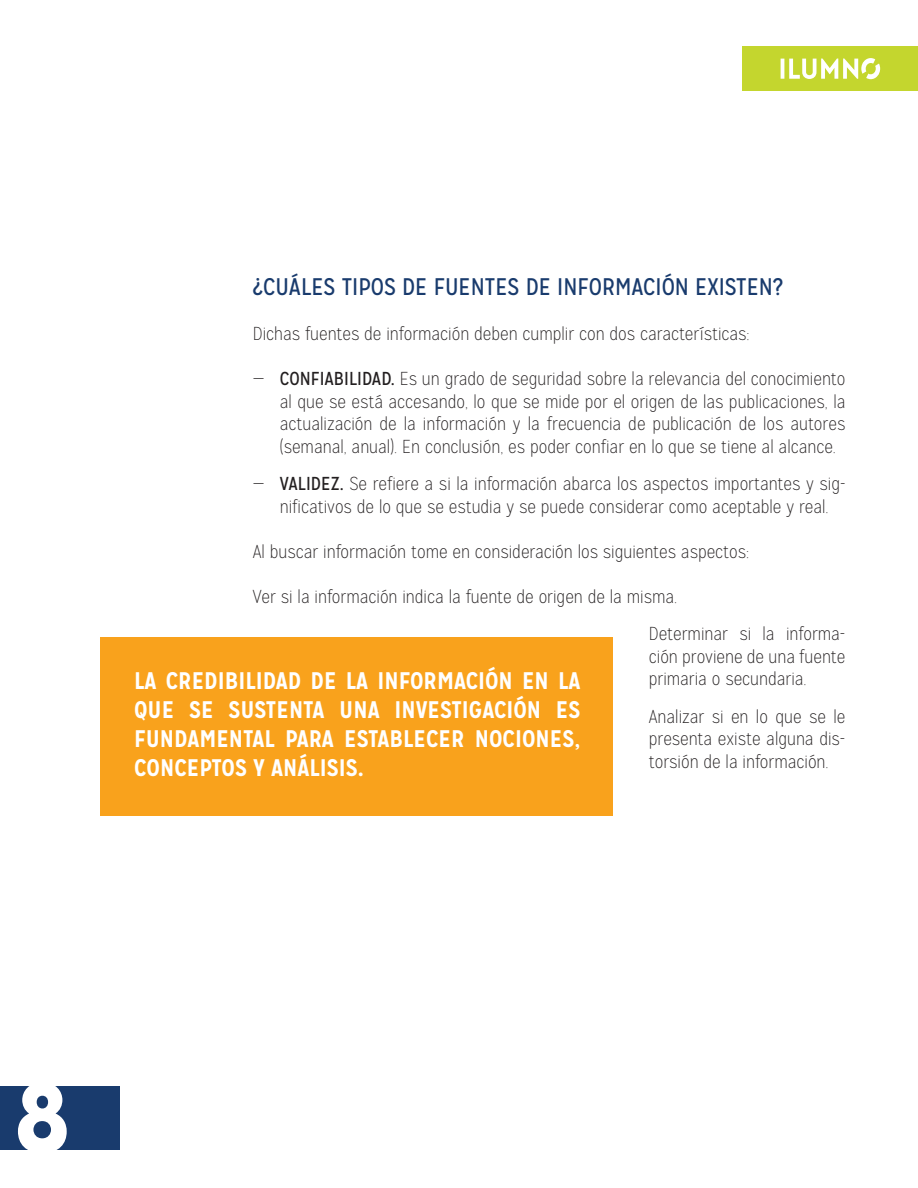
<style>
.page{position:relative;width:918px;height:1188px;background:#fff}
.page>*{position:absolute;margin:0;border:0;box-sizing:border-box;transform-origin:0 0}
.t1{font:900 97.5px "Mission Gothic";color:#fff}
.t2{font:700 24px/28.8px "Mission Gothic";color:#fff;text-align:justify}
.t3{font:24px "Mission Gothic";color:#193b6d}
.t4{font:100 18.75px/22.5px "Mission Gothic";color:#231f20;text-align:justify}
.s1{font-weight:400}
</style>
<div class="page">
<div style="left:0;top:1087px;width:120px;height:63px;background:#193b6d"></div>
<div style="left:743px;top:46px;width:175px;height:45px;background:#c4d62e"></div>
<svg style="left:781px;top:58px;width:99px;height:21px"></svg>
<div style="left:100px;top:638px;width:513px;height:178px;background:#f9a21c"></div>
<p class="t3" style="left:253px;top:272px;width:532px">¿CUÁLES TIPOS DE FUENTES DE INFORMACIÓN EXISTEN?</p>
<p class="t4" style="left:253px;top:323px;width:498px">Dichas fuentes de información deben cumplir con dos características:</p>
<p class="t4" style="left:280px;top:368px;width:567px;text-indent:-27px">— <span class="s1">CONFIABILIDAD.</span> Es un grado de seguridad sobre la relevancia del conocimiento al que se está accesando, lo que se mide por el origen de las publicaciones, la actualización de la información y la frecuencia de publicación de los autores (semanal, anual). En conclusión, es poder confiar en lo que se tiene al alcance.</p>
<p class="t4" style="left:253px;top:473px;width:594px;text-align:center">— <span class="s1">VALIDEZ.</span> Se refiere a si la información abarca los aspectos importantes y sig&shy;nificativos de lo que se estudia y se puede considerar como aceptable y real.</p>
<p class="t4" style="left:253px;top:540px;width:498px">Al buscar información tome en consideración los siguientes aspectos:</p>
<p class="t4" style="left:649px;top:578px;width:198px;line-height:37.5px;text-indent:-396px">Ver si la información indica la fuente de origen de la misma.<br>Determinar si la informa-</p>
<p class="t4" style="left:649px;top:645px;width:198px">ción proviene de una fuente primaria o secundaria.</p>
<p class="t4" style="left:649px;top:705px;width:198px">Analizar si en lo que se le presenta existe alguna dis&shy;torsión de la información.</p>
<p class="t2" style="left:134px;top:667px;width:448px">LA CREDIBILIDAD DE LA INFORMACIÓN EN LA QUE SE SUSTENTA UNA INVESTIGACIÓN ES FUNDAMENTAL PARA ESTABLECER NOCIONES, CONCEPTOS Y ANÁLISIS.</p>
<h1 class="t1" style="left:16px;top:1054px;width:55px">8</h1>
</div>
